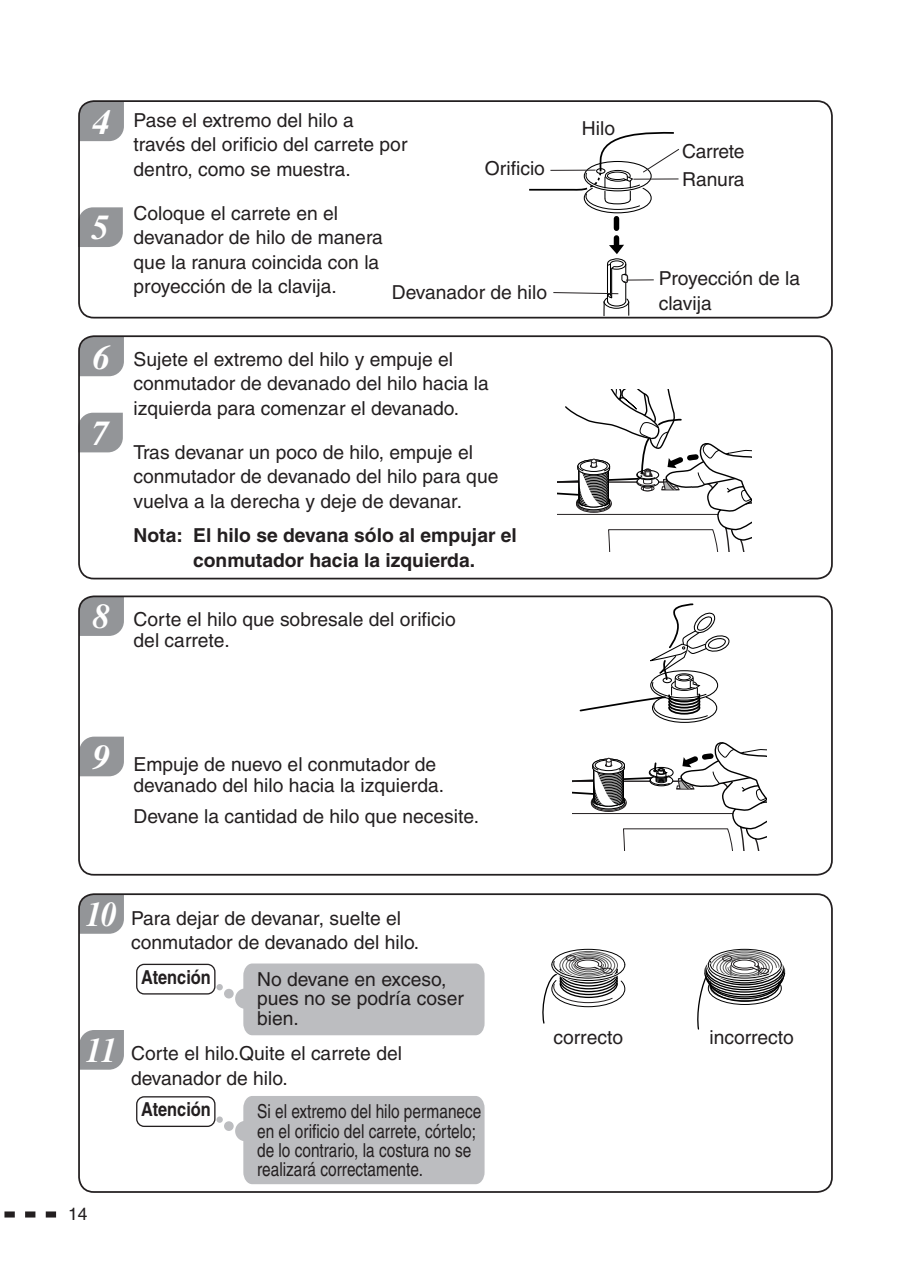
<style>
.page{position:relative;width:911px;height:1277px;background:#fff}
.page>*{position:absolute;margin:0;border:0;box-sizing:border-box;transform-origin:0 0}
.t1{font:italic 700 35px/76.1px "Times";color:#fff}
.t2{font:italic 700 35px "Times";color:#fff;scale:.9 1}
.t3{font:19.25px/24.5px "Helvetica";color:#231f20}
.t4{font:19.25px/19.2px "Helvetica";color:#231f20;scale:.8 1}
.t5{font:700 19.25px/24.5px "Helvetica";color:#231f20}
.t6{font:700 19.25px "Helvetica";color:#231f20;scale:.85 1}
.t7{font:17.5px "Helvetica";color:#231f20}
.s1{font-family:"Times";font-weight:700;font-style:italic;font-size:35px;color:#fff}
</style>
<div class="page">
<svg style="left:4px;top:1212px;width:53px;height:5px"></svg>
<div style="left:81px;top:338px;width:43px;height:38px;background:#939598"></div>
<div style="left:81px;top:413px;width:42px;height:39px;background:#939598"></div>
<div style="left:78px;top:335px;width:754px;height:244px;border:2px solid #231f20;border-radius:15px"></div>
<div style="left:80px;top:103px;width:44px;height:38px;background:#939598"></div>
<svg style="left:557px;top:389px;width:193px;height:162px"></svg>
<svg style="left:579px;top:603px;width:151px;height:120px"></svg>
<svg style="left:81px;top:207px;width:42px;height:40px;background:#989a9d"></svg>
<div style="left:78px;top:100px;width:754px;height:219px;border:2px solid #231f20;border-radius:15px"></div>
<svg style="left:697px;top:949px;width:88px;height:81px"></svg>
<svg style="left:542px;top:949px;width:84px;height:75px"></svg>
<div style="left:722px;top:956px;width:9px;height:5px;border:1px solid #231f20;border-radius:50%"></div>
<div style="left:759px;top:968px;width:9px;height:6px;border:1px solid #231f20;border-radius:50%"></div>
<div style="left:565px;top:955px;width:10px;height:6px;border:1px solid #231f20;border-radius:50%"></div>
<div style="left:602px;top:968px;width:10px;height:6px;border:1px solid #231f20;border-radius:50%"></div>
<div style="left:243px;top:963px;width:241px;height:72px;background:#bcbdc0"></div>
<div style="left:224px;top:989px;width:10px;height:9px;background:#bcbdc0;border-radius:50%"></div>
<div style="left:216px;top:984px;width:7px;height:6px;background:#bcbdc0;border-radius:50%"></div>
<div style="left:235px;top:988px;width:20px;height:21px;background:#bcbdc0;border-radius:50%"></div>
<div style="left:136px;top:964px;width:79px;height:31px;border:1px solid #231f20;border-radius:7px"></div>
<div style="left:81px;top:598px;width:43px;height:38px;background:#939598"></div>
<div style="left:81px;top:737px;width:43px;height:39px;background:#939598"></div>
<svg style="left:80px;top:896px;width:44px;height:38px;background:#96989b"></svg>
<svg style="left:81px;top:1030px;width:43px;height:40px;background:#989a9d"></svg>
<svg style="left:572px;top:742px;width:193px;height:108px"></svg>
<svg style="left:529px;top:132px;width:151px;height:185px"></svg>
<div style="left:78px;top:595px;width:754px;height:281px;border:2px solid #231f20;border-radius:15px"></div>
<div style="left:243px;top:1096px;width:241px;height:88px;background:#bcbdc0"></div>
<div style="left:224px;top:1121px;width:10px;height:10px;background:#bcbdc0;border-radius:50%"></div>
<div style="left:216px;top:1116px;width:7px;height:7px;background:#bcbdc0;border-radius:50%"></div>
<div style="left:235px;top:1121px;width:20px;height:20px;background:#bcbdc0;border-radius:50%"></div>
<div style="left:136px;top:1096px;width:79px;height:31px;border:1px solid #231f20;border-radius:7px"></div>
<div style="left:78px;top:893px;width:754px;height:300px;border:2px solid #231f20;border-radius:15px"></div>
<p class="t3" style="left:133px;top:109px;width:275px;text-indent:-41px"><span class="s1">4</span> Pase el extremo del hilo a través del orificio del carrete por dentro, como se muestra.</p>
<p class="t3" style="left:133px;top:203px;width:251px">Coloque el carrete en el devanador de hilo de manera que la ranura coincida con la proyección de la clavija.</p>
<p class="t3" style="left:484px;top:158px;width:62px">Orificio</p>
<h1 class="t1" style="left:92px;top:193px;width:19px">5</h1>
<p class="t3" style="left:392px;top:282px;width:157px">Devanador de hilo</p>
<h1 class="t1" style="left:92px;top:322px;width:20px">6<br>7</h1>
<p class="t3" style="left:133px;top:348px;width:357px">Sujete el extremo del hilo y empuje el conmutador de devanado del hilo hacia la izquierda para comenzar el devanado.</p>
<p class="t3" style="left:133px;top:442px;width:366px">Tras devanar un poco de hilo, empuje el conmutador de devanado del hilo para que vuelva a la derecha y deje de devanar.</p>
<p class="t5" style="left:193px;top:525px;width:325px;text-indent:-60px">Nota: El hilo se devana sólo al empujar el conmutador hacia la izquierda.</p>
<p class="t3" style="left:133px;top:611px;width:324px;line-height:21px;text-indent:-41px"><span class="s1">8</span> Corte el hilo que sobresale del orificio del carrete.</p>
<p class="t3" style="left:581px;top:118px;width:35px">Hilo</p>
<h1 class="t1" style="left:93px;top:722px;width:19px">9</h1>
<p class="t3" style="left:133px;top:755px;width:312px;line-height:21px">Empuje de nuevo el conmutador de devanado del hilo hacia la izquierda.</p>
<p class="t3" style="left:133px;top:806px;width:347px">Devane la cantidad de hilo que necesite.</p>
<p class="t3" style="left:682px;top:141px;width:64px">Carrete</p>
<p class="t3" style="left:682px;top:168px;width:64px">Ranura</p>
<p class="t3" style="left:658px;top:268px;width:143px">Proyección de la clavija</p>
<h1 class="t2" style="left:86px;top:902px;width:36px">10</h1>
<h1 class="t2" style="left:86px;top:1038px;width:36px">11</h1>
<p class="t7" style="left:68px;top:1207px;width:21px">14</p>
<p class="t3" style="left:131px;top:908px;width:289px">Para dejar de devanar, suelte el conmutador de devanado del hilo.</p>
<p class="t6" style="left:141px;top:970px;width:84px">Atención</p>
<p class="t3" style="left:257px;top:971px;width:208px;line-height:19.2px">No devane en exceso, pues no se podría coser bien.</p>
<p class="t3" style="left:131px;top:1043px;width:272px">Corte el hilo.Quite el carrete del devanador de hilo.</p>
<p class="t6" style="left:141px;top:1102px;width:84px">Atención</p>
<p class="t4" style="left:257px;top:1104px;width:282px">Si el extremo del hilo permanece en el orificio del carrete, córtelo; de lo contrario, la costura no se realizará correctamente.</p>
<p class="t3" style="left:553px;top:1027px;width:71px">correcto</p>
<p class="t3" style="left:709px;top:1027px;width:86px">incorrecto</p>
</div>
